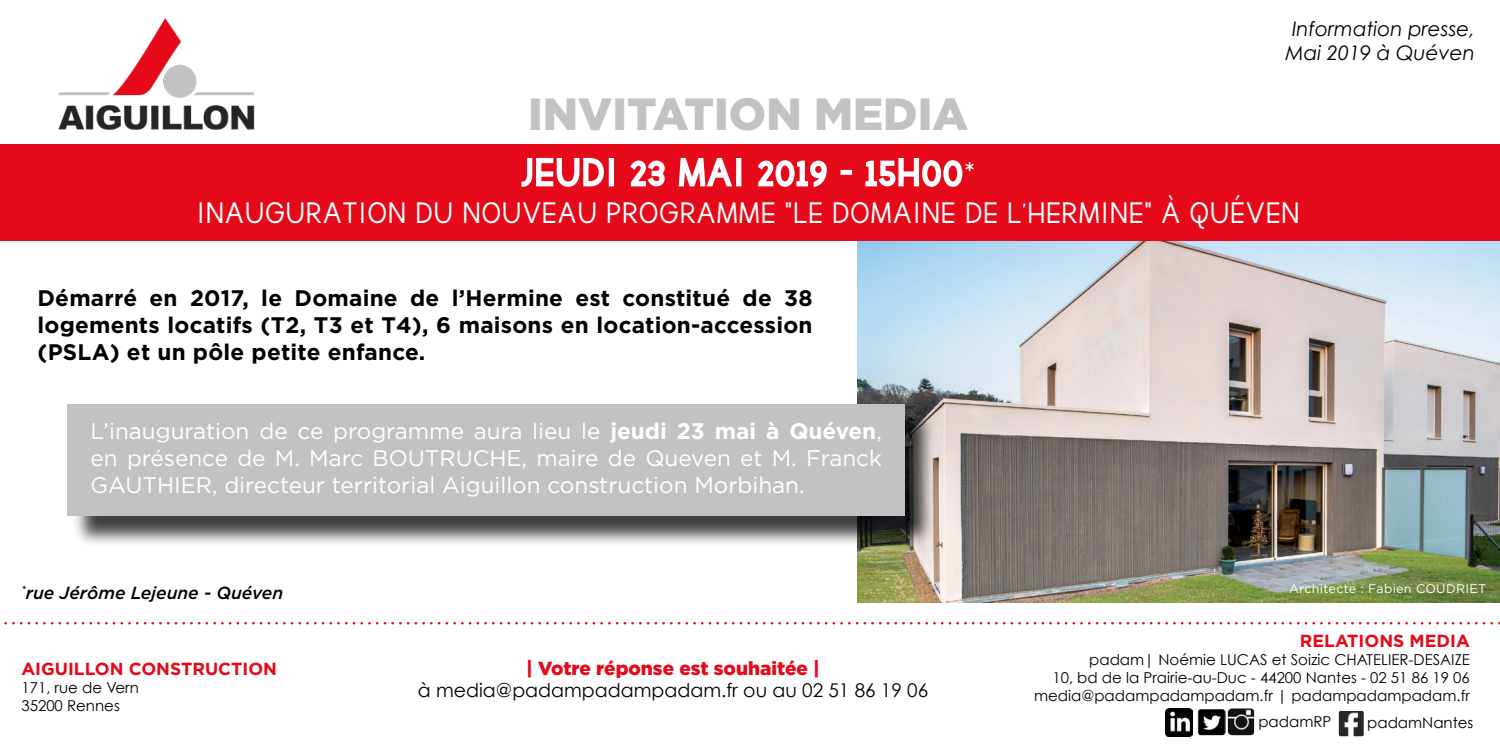
<style>
.page{position:relative;width:1500px;height:750px;background:#fff}
.page>*{position:absolute;margin:0;border:0;box-sizing:border-box;transform-origin:0 0}
.t1{font:900 45px "Gotham";color:#c2c2c2}
.t2{font:30px "thebrooklynbold";letter-spacing:.04em;color:#fff}
.t3{font:22.5px/27px "Gotham";color:#fff;text-align:justify}
.t4{font:700 22.5px/27px "Gotham";letter-spacing:.01em;color:#000;text-align:justify}
.t5{font:italic 20px "Century Gothic";color:#000}
.t6{font:19px "Century Gothic";color:#000}
.t7{font:900 19px "Gotham";color:#e50919}
.t8{font:700 17.5px "Gotham";color:#e50919}
.t9{font:italic 500 17.5px "Gotham";color:#000}
.t10{font:15px "Century Gothic";color:#000}
.t11{font:12.5px "Gotham";letter-spacing:.025em;color:#fff}
.s1{font-weight:700}
</style>
<div class="page">
<img style="left:857px;top:241px;width:643px;height:361px">
<img style="left:1339px;top:711px;width:25px;height:25px">
<img style="left:1197px;top:709px;width:28px;height:27px">
<img style="left:1227px;top:708px;width:28px;height:28px">
<img style="left:1165px;top:708px;width:28px;height:28px">
<img style="left:58px;top:18px;width:197px;height:113px">
<div style="left:0;top:144px;width:1500px;height:97px;background:#e50919"></div>
<svg style="left:4px;top:622px;width:1496px;height:2px"></svg>
<svg style="left:521px;top:157px;width:83px;height:30px"></svg>
<div style="left:609px;top:158px;width:5px;height:28px;border:3px solid #fff"></div>
<svg style="left:630px;top:160px;width:35px;height:27px"></svg>
<svg style="left:678px;top:157px;width:55px;height:30px"></svg>
<div style="left:736px;top:158px;width:5px;height:28px;border:3px solid #fff"></div>
<svg style="left:757px;top:160px;width:70px;height:27px"></svg>
<div style="left:841px;top:170px;width:11px;height:5px;border:3px solid #fff"></div>
<svg style="left:865px;top:157px;width:98px;height:30px"></svg>
<div style="left:72px;top:408px;width:864px;height:139px;background:#000;opacity:.75"></div>
<div style="left:68px;top:404px;width:837px;height:112px;background:#c2c2c2"></div>
<p class="t1" style="left:528px;top:83px;width:441px">INVITATION MEDIA</p>
<p class="t5" style="left:1292px;top:17px;width:184px">Information presse,</p>
<p class="t5" style="left:1285px;top:41px;width:191px">Mai 2019 à Quéven</p>
<p class="t2" style="left:197px;top:194px;width:1104px">INAUGURATION DU NOUVEAU PROGRAMME "LE DOMAINE DE L’HERMINE" À QUÉVEN</p>
<p class="t4" style="left:38px;top:285px;width:777px">Démarré en 2017, le Domaine de l’Hermine est constitué de 38 logements locatifs (T2, T3 et T4), 6 maisons en location-accession (PSLA) et un pôle petite enfance.</p>
<p class="t3" style="left:91px;top:417px;width:793px">L’inauguration de ce programme aura lieu le <span class="s1">jeudi 23 mai à Quéven</span>, en présence de M. Marc BOUTRUCHE, maire de Queven et M. Franck GAUTHIER, directeur territorial Aiguillon construction Morbihan.</p>
<p class="t9" style="left:21px;top:581px;width:263px"><sup>*</sup>rue Jérôme Lejeune - Quéven</p>
<p class="t11" style="left:1289px;top:580px;width:199px">Architecte : Fabien COUDRIET</p>
<p class="t8" style="left:21px;top:657px;width:257px">AIGUILLON CONSTRUCTION</p>
<p class="t10" style="left:21px;top:679px;width:119px">171, rue de Vern</p>
<p class="t10" style="left:21px;top:697px;width:100px">35200 Rennes</p>
<p class="t7" style="left:526px;top:655px;width:295px">| Votre réponse est souhaitée |</p>
<p class="t6" style="left:418px;top:679px;width:512px">à media@padampadampadam.fr ou au 02 51 86 19 06</p>
<p class="t8" style="left:1300px;top:629px;width:172px">RELATIONS MEDIA</p>
<p class="t10" style="left:1089px;top:650px;width:382px">padam| Noémie LUCAS et Soizic CHATELIER-DESAIZE</p>
<p class="t10" style="left:1052px;top:668px;width:419px">10, bd de la Prairie-au-Duc - 44200 Nantes - 02 51 86 19 06</p>
<p class="t10" style="left:1034px;top:686px;width:437px">media@padampadampadam.fr | padampadampadam.fr</p>
<p class="t10" style="left:1258px;top:712px;width:75px">padamRP</p>
<p class="t10" style="left:1367px;top:713px;width:108px">padamNantes</p>
</div>
